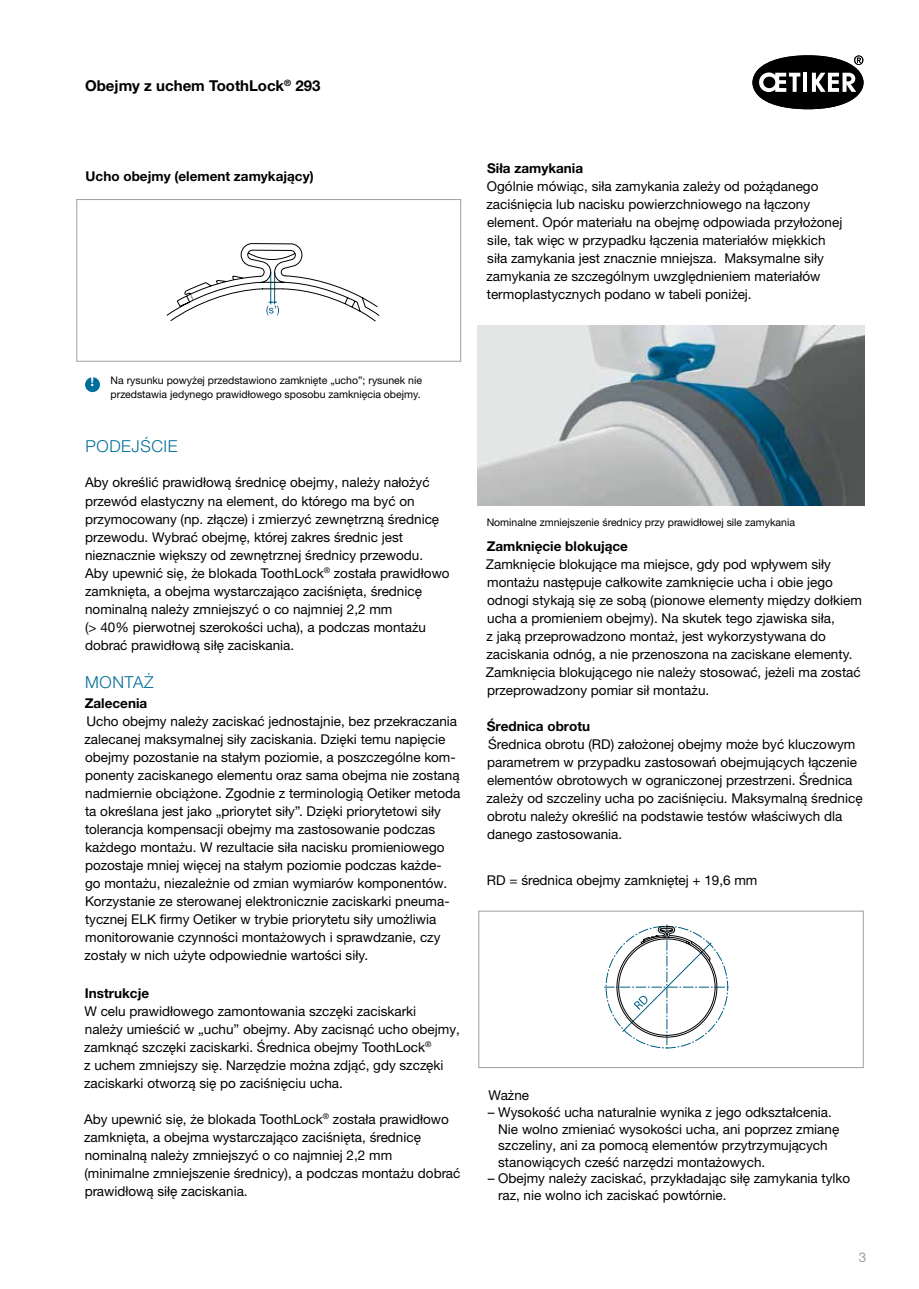
<style>
.page{position:relative;width:919px;height:1289px;background:#fff}
.page>*{position:absolute;margin:0;border:0;box-sizing:border-box;transform-origin:0 0}
.t1{font:300 16.5px "Helvetica Neue LT Pro";letter-spacing:.035em;color:#006f9a}
.t2{font:700 15px "Helvetica Neue LTW1 G";color:#000}
.t3{font:13.5px/18px "Helvetica Neue LTW1 G";color:#000}
.t4{font:700 13.5px "Helvetica Neue LTW1 G";color:#000}
.t5{font:13.5px "Helvetica Neue LTW1 G";color:#9d9fa2}
.t6{font:700 13.5px "Helvetica Neue LT Pro";color:#fff}
.t7{font:10.5px/13.5px "Helvetica Neue LTW1 G";color:#000}
</style>
<div class="page">
<svg style="left:167px;top:243px;width:212px;height:78px"></svg>
<svg style="left:604px;top:924px;width:125px;height:125px"></svg>
<svg style="left:752px;top:55px;width:111px;height:54px"></svg>
<div style="left:478px;top:910px;width:385px;height:157px;border:1px solid #9d9fa2"></div>
<div style="left:77px;top:199px;width:384px;height:162px;border:1px solid #9d9fa2"></div>
<div style="left:86px;top:378px;width:13px;height:13px;background:#006f9a;border-radius:50%"></div>
<div style="left:85px;top:377px;width:15px;height:15px;border:2px solid #006f9a;border-radius:50%"></div>
<img style="left:478px;top:325px;width:386px;height:180px">
<p class="t2" style="left:85px;top:77px;width:237px">Obejmy z uchem ToothLock<sup>®</sup> 293</p>
<p class="t4" style="left:86px;top:168px;width:229px">Ucho obejmy (element zamykający)</p>
<p class="t4" style="left:487px;top:160px;width:97px">Siła zamykania</p>
<p class="t3" style="left:486px;top:177px;width:357px">Ogólnie mówiąc, siła zamykania zależy od pożądanego zaciśnięcia lub nacisku powierzchniowego na łączony element. Opór materiału na obejmę odpowiada przyłożonej sile, tak więc w przypadku łączenia materiałów miękkich siła zamykania jest znacznie mniejsza. Maksymalne siły zamykania ze szczególnym uwzględnieniem materiałów termoplastycznych podano w tabeli poniżej.</p>
<p class="t6" style="left:91px;top:372px;width:5px">!</p>
<p class="t7" style="left:111px;top:373px;width:313px">Na rysunku powyżej przedstawiono zamknięte „ucho”; rysunek nie przedstawia jedynego prawidłowego sposobu zamknięcia obejmy.</p>
<p class="t1" style="left:85px;top:435px;width:94px">PODEJŚCIE</p>
<p class="t3" style="left:85px;top:473px;width:366px">Aby określić prawidłową średnicę obejmy, należy nałożyć przewód elastyczny na element, do którego ma być on przymocowany (np. złącze) i zmierzyć zewnętrzną średnicę przewodu. Wybrać obejmę, której zakres średnic jest nieznacznie większy od zewnętrznej średnicy przewodu.<br>Aby upewnić się, że blokada ToothLock<sup>®</sup> została prawidłowo zamknięta, a obejma wystarczająco zaciśnięta, średnicę nominalną należy zmniejszyć o co najmniej 2,2 mm<br>(&gt; 40% pierwotnej szerokości ucha), a podczas montażu dobrać prawidłową siłę zaciskania.</p>
<p class="t1" style="left:85px;top:672px;width:70px">MONTAŻ</p>
<p class="t4" style="left:85px;top:695px;width:64px">Zalecenia</p>
<p class="t3" style="left:84px;top:712px;width:377px">Ucho obejmy należy zaciskać jednostajnie, bez przekraczania zalecanej maksymalnej siły zaciskania. Dzięki temu napięcie obejmy pozostanie na stałym poziomie, a poszczególne kom&shy;ponenty zaciskanego elementu oraz sama obejma nie zostaną nadmiernie obciążone. Zgodnie z terminologią Oetiker metoda ta określana jest jako „priorytet siły”. Dzięki priorytetowi siły tolerancja kompensacji obejmy ma zastosowanie podczas każdego montażu. W rezultacie siła nacisku promieniowego pozostaje mniej więcej na stałym poziomie podczas każde-<br>go montażu, niezależnie od zmian wymiarów komponentów.<br>Korzystanie ze sterowanej elektronicznie zaciskarki pneuma&shy;tycznej ELK firmy Oetiker w trybie priorytetu siły umożliwia monitorowanie czynności montażowych i sprawdzanie, czy zostały w nich użyte odpowiednie wartości siły.</p>
<p class="t4" style="left:85px;top:984px;width:66px">Instrukcje</p>
<p class="t3" style="left:84px;top:1001px;width:377px">W celu prawidłowego zamontowania szczęki zaciskarki<br>należy umieścić w „uchu” obejmy. Aby zacisnąć ucho obejmy, zamknąć szczęki zaciskarki. Średnica obejmy ToothLock<sup>®<br></sup>z uchem zmniejszy się. Narzędzie można zdjąć, gdy szczęki zaciskarki otworzą się po zaciśnięciu ucha.</p>
<p class="t3" style="left:84px;top:1109px;width:378px">Aby upewnić się, że blokada ToothLock<sup>®</sup> została prawidłowo zamknięta, a obejma wystarczająco zaciśnięta, średnicę nominalną należy zmniejszyć o co najmniej 2,2 mm<br>(minimalne zmniejszenie średnicy), a podczas montażu dobrać prawidłową siłę zaciskania.</p>
<p class="t7" style="left:486px;top:515px;width:310px">Nominalne zmniejszenie średnicy przy prawidłowej sile zamykania</p>
<p class="t4" style="left:486px;top:538px;width:143px">Zamknięcie blokujące</p>
<p class="t3" style="left:486px;top:555px;width:377px">Zamknięcie blokujące ma miejsce, gdy pod wpływem siły montażu następuje całkowite zamknięcie ucha i obie jego odnogi stykają się ze sobą (pionowe elementy między dołkiem ucha a promieniem obejmy). Na skutek tego zjawiska siła,<br>z jaką przeprowadzono montaż, jest wykorzystywana do zaciskania odnóg, a nie przenoszona na zaciskane elementy.<br>Zamknięcia blokującego nie należy stosować, jeżeli ma zostać przeprowadzony pomiar sił montażu.</p>
<p class="t4" style="left:487px;top:718px;width:105px">Średnica obrotu</p>
<p class="t3" style="left:486px;top:735px;width:377px">Średnica obrotu (RD) założonej obejmy może być kluczowym parametrem w przypadku zastosowań obejmujących łączenie elementów obrotowych w ograniczonej przestrzeni. Średnica zależy od szczeliny ucha po zaciśnięciu. Maksymalną średnicę obrotu należy określić na podstawie testów właściwych dla danego zastosowania.</p>
<p class="t3" style="left:487px;top:870px;width:272px">RD = średnica obejmy zamkniętej + 19,6 mm</p>
<p class="t3" style="left:488px;top:1085px;width:42px">Ważne</p>
<p class="t3" style="left:498px;top:1104px;width:342px;line-height:16.5px;text-indent:-11px">– Wysokość ucha naturalnie wynika z jego odkształcenia.<br>Nie wolno zmieniać wysokości ucha, ani poprzez zmianę szczeliny, ani za pomocą elementów przytrzymujących stanowiących cześć narzędzi montażowych.</p>
<p class="t3" style="left:498px;top:1170px;width:353px;line-height:16.5px;text-indent:-11px">– Obejmy należy zaciskać, przykładając siłę zamykania tylko raz, nie wolno ich zaciskać powtórnie.</p>
<p class="t5" style="left:858px;top:1248px;width:9px">3</p>
</div>
